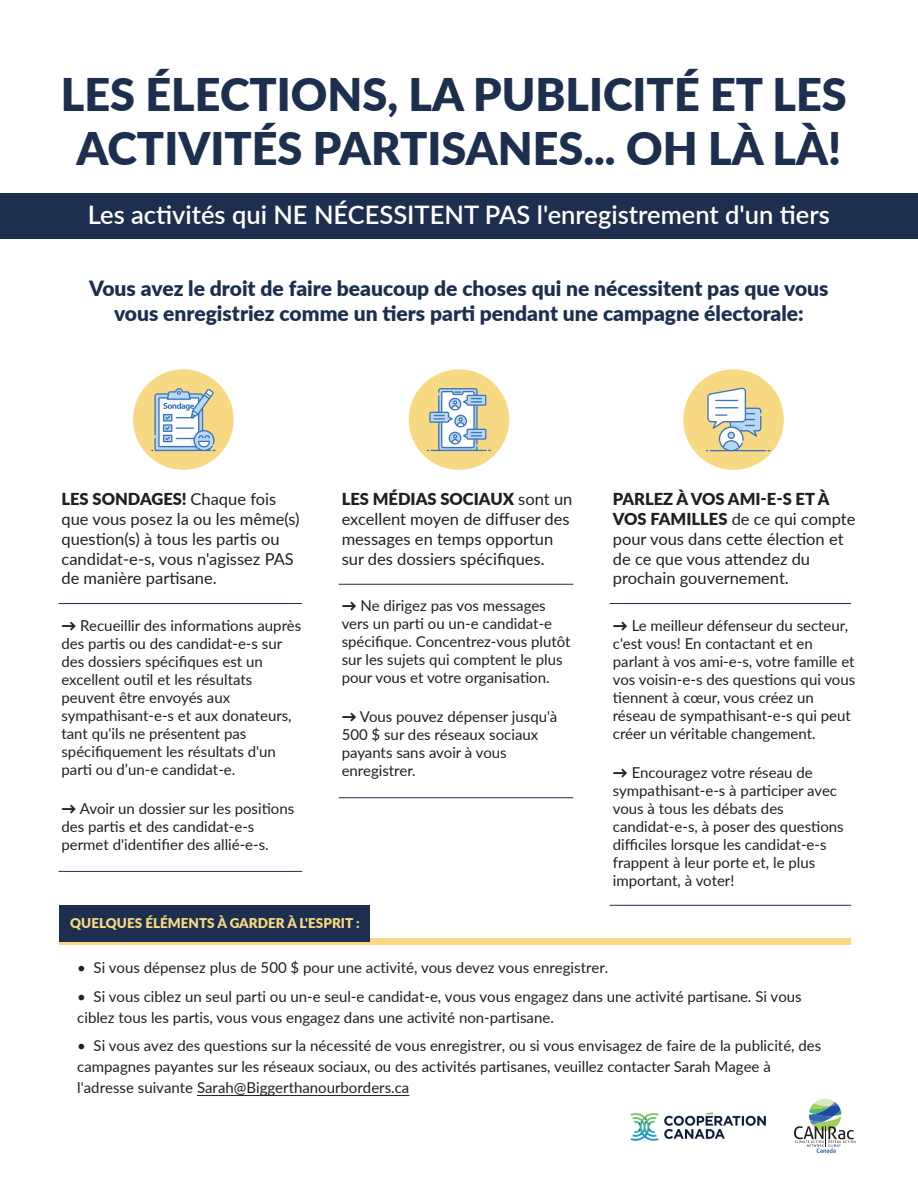
<style>
.page{position:relative;width:918px;height:1188px;background:#fff}
.page>*{position:absolute;margin:0;border:0;box-sizing:border-box;transform-origin:0 0}
.t1{font:900 45px/54px "Lato";color:#1c2f4e;text-align:center}
.t2{font:600 25.5px "Lato";color:#fff}
.t3{font:900 21px/25.2px "Lato";color:#1c2f4e;text-align:center}
.t4{font:16.5px/19.8px "Lato";color:#231f20}
.t5{font:15px/18px "Lato";color:#231f20}
.t6{font:900 13.5px "Lato";color:#f8d983}
.s1{font-weight:900}
</style>
<div class="page">
<div style="left:136px;top:372px;width:95px;height:95px;background:#f8d983;border-radius:50%"></div>
<div style="left:133px;top:369px;width:101px;height:101px;border:6px solid #f8d983;border-radius:50%"></div>
<div style="left:412px;top:372px;width:94px;height:95px;background:#f8d983;border-radius:50%"></div>
<div style="left:409px;top:369px;width:100px;height:101px;border:6px solid #f8d983;border-radius:50%"></div>
<div style="left:686px;top:372px;width:95px;height:95px;background:#f8d983;border-radius:50%"></div>
<div style="left:683px;top:369px;width:101px;height:101px;border:6px solid #f8d983;border-radius:50%"></div>
<div style="left:0;top:194px;width:918px;height:45px;background:#1c2f4e"></div>
<svg style="left:706px;top:388px;width:64px;height:63px"></svg>
<svg style="left:151px;top:388px;width:64px;height:63px"></svg>
<svg style="left:427px;top:388px;width:64px;height:63px"></svg>
<hr style="left:58px;top:603px;width:244px;height:1px;background:#1c2f4e">
<hr style="left:58px;top:871px;width:244px;height:1px;background:#1c2f4e">
<hr style="left:339px;top:584px;width:234px;height:1px;background:#1c2f4e">
<hr style="left:339px;top:797px;width:234px;height:1px;background:#1c2f4e">
<hr style="left:610px;top:603px;width:241px;height:1px;background:#1c2f4e">
<hr style="left:610px;top:905px;width:241px;height:1px;background:#1c2f4e">
<div style="left:59px;top:938px;width:791px;height:7px;background:#f8d983"></div>
<svg style="left:794px;top:1099px;width:61px;height:54px"></svg>
<img style="left:630px;top:1112px;width:136px;height:29px">
<div style="left:59px;top:905px;width:310px;height:36px;background:#1c2f4e"></div>
<hr style="left:197px;top:1095px;width:212px;height:1px;background:#231f20">
<h1 class="t1" style="left:61px;top:65px;width:787px">LES ÉLECTIONS, LA PUBLICITÉ ET LES<br>ACTIVITÉS PARTISANES... OH LÀ LÀ!</h1>
<h2 class="t2" style="left:88px;top:197px;width:744px">Les activités qui NE NÉCESSITENT PAS l'enregistrement d'un tiers</h2>
<h3 class="t3" style="left:89px;top:275px;width:741px">Vous avez le droit de faire beaucoup de choses qui ne nécessitent pas que vous vous enregistriez comme un tiers parti pendant une campagne électorale:</h3>
<p class="t4" style="left:61px;top:489px;width:240px"><span class="s1">LES SONDAGES!</span> Chaque fois que vous posez la ou les même(s) question(s) à tous les partis ou candidat-e-s, vous n'agissez PAS de manière partisane.</p>
<p class="t5" style="left:61px;top:615px;width:241px"><span class="s1">→</span> Recueillir des informations auprès des partis ou des candidat-e-s sur des dossiers spécifiques est un excellent outil et les résultats peuvent être envoyés aux sympathisant-e-s et aux donateurs, tant qu'ils ne présentent pas spécifiquement les résultats d'un parti ou d’un-e candidat-e.</p>
<p class="t5" style="left:61px;top:798px;width:234px"><span class="s1">→</span> Avoir un dossier sur les positions des partis et des candidat-e-s permet d'identifier des allié-e-s.</p>
<p class="t4" style="left:342px;top:489px;width:232px"><span class="s1">LES MÉDIAS SOCIAUX</span> sont un excellent moyen de diffuser des messages en temps opportun sur des dossiers spécifiques.</p>
<p class="t5" style="left:342px;top:596px;width:230px"><span class="s1">→</span> Ne dirigez pas vos messages vers un parti ou un-e candidat-e spécifique. Concentrez-vous plutôt sur les sujets qui comptent le plus pour vous et votre organisation.</p>
<p class="t5" style="left:342px;top:707px;width:217px"><span class="s1">→</span> Vous pouvez dépenser jusqu'à<br>500 $ sur des réseaux sociaux payants sans avoir à vous enregistrer.</p>
<p class="t6" style="left:70px;top:913px;width:291px">QUELQUES ÉLÉMENTS À GARDER À L'ESPRIT :</p>
<p class="t4" style="left:613px;top:489px;width:244px"><span class="s1">PARLEZ À VOS AMI-E-S ET À<br>VOS FAMILLES</span> de ce qui compte pour vous dans cette élection et de ce que vous attendez du prochain gouvernement.</p>
<p class="t5" style="left:613px;top:615px;width:244px"><span class="s1">→</span> Le meilleur défenseur du secteur, c'est vous! En contactant et en parlant à vos ami-e-s, votre famille et vos voisin-e-s des questions qui vous tiennent à cœur, vous créez un réseau de sympathisant-e-s qui peut créer un véritable changement.</p>
<p class="t5" style="left:613px;top:762px;width:232px"><span class="s1">→</span> Encouragez votre réseau de sympathisant-e-s à participer avec vous à tous les débats des candidat-e-s, à poser des questions difficiles lorsque les candidat-e-s frappent à leur porte et, le plus important, à voter!</p>
<p class="t5" style="left:77px;top:958px;width:533px">• Si vous dépensez plus de 500 $ pour une activité, vous devez vous enregistrer.</p>
<p class="t5" style="left:77px;top:985px;width:726px;line-height:21px">• Si vous ciblez un seul parti ou un-e seul-e candidat-e, vous vous engagez dans une activité partisane. Si vous ciblez tous les partis, vous vous engagez dans une activité non-partisane.</p>
<p class="t5" style="left:77px;top:1034px;width:746px;line-height:21px">• Si vous avez des questions sur la nécessité de vous enregistrer, ou si vous envisagez de faire de la publicité, des campagnes payantes sur les réseaux sociaux, ou des activités partisanes, veuillez contacter Sarah Magee à l'adresse suivante Sarah@Biggerthanourborders.ca</p>
</div>
